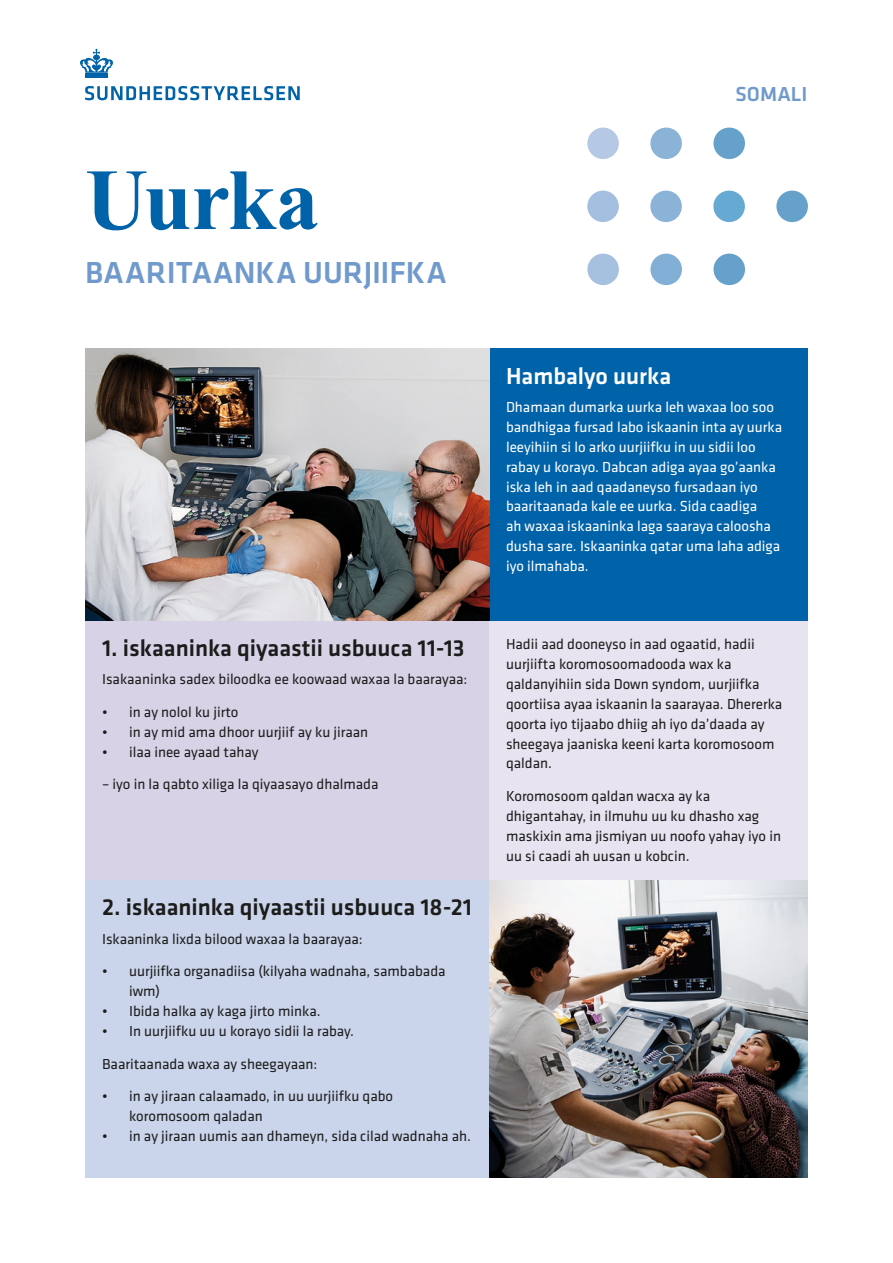
<style>
.page{position:relative;width:893px;height:1263px;background:#fff}
.page>*{position:absolute;margin:0;border:0;box-sizing:border-box;transform-origin:0 0}
.t1{font:700 87px "Times New Roman";letter-spacing:-.02em;color:#0063a9}
.t2{font:500 31.5px "Klavika";letter-spacing:.01em;color:#709acc}
.t3{font:500 24px "Klavika";color:#1c1c1b}
.t4{font:500 24px "Klavika";color:#fff}
.t5{font:500 21px "Klavika";color:#709acc}
.t6{font:15px/19.8px "Klavika";color:#1c1c1b}
.t7{font:15px/19.8px "Klavika";color:#fff}
</style>
<div class="page">
<div style="left:489px;top:349px;width:319px;height:272px;background:#0063a9"></div>
<div style="left:489px;top:621px;width:319px;height:259px;background:#e7e3f0"></div>
<img style="left:85px;top:349px;width:404px;height:272px">
<div style="left:85px;top:621px;width:404px;height:259px;background:#d8d2e7"></div>
<div style="left:85px;top:880px;width:404px;height:298px;background:#cad4ea"></div>
<img style="left:489px;top:880px;width:319px;height:298px">
<div style="left:587px;top:128px;width:32px;height:31px;background:#b5c9e4;border-radius:50%"></div>
<div style="left:650px;top:128px;width:32px;height:31px;background:#8bb3d8;border-radius:50%"></div>
<div style="left:713px;top:128px;width:32px;height:31px;background:#66a1cb;border-radius:50%"></div>
<div style="left:713px;top:254px;width:32px;height:31px;background:#66a1cb;border-radius:50%"></div>
<div style="left:650px;top:254px;width:32px;height:31px;background:#81afd5;border-radius:50%"></div>
<div style="left:587px;top:254px;width:32px;height:31px;background:#a6c0df;border-radius:50%"></div>
<div style="left:776px;top:191px;width:32px;height:31px;background:#66a1cb;border-radius:50%"></div>
<div style="left:713px;top:191px;width:32px;height:31px;background:#66a9d2;border-radius:50%"></div>
<div style="left:650px;top:191px;width:32px;height:31px;background:#8bb3d8;border-radius:50%"></div>
<div style="left:587px;top:191px;width:32px;height:31px;background:#a3bede;border-radius:50%"></div>
<hr style="left:85px;top:74px;width:23px;height:4px;background:#0063a9">
<svg style="left:80px;top:49px;width:33px;height:24px"></svg>
<svg style="left:85px;top:86px;width:215px;height:14px"></svg>
<h1 class="t1" style="left:85px;top:140px;width:236px">Uurka</h1>
<h2 class="t2" style="left:85px;top:251px;width:363px">BAARITAANKA UURJIIFKA</h2>
<h3 class="t3" style="left:102px;top:632px;width:364px">1. iskaaninka qiyaastii usbuuca 11-13</h3>
<p class="t6" style="left:102px;top:669px;width:367px">Isakaaninka sadex biloodka ee koowaad waxaa la baarayaa:</p>
<p class="t6" style="left:102px;top:701px;width:138px">• in ay nolol ku jirto</p>
<p class="t6" style="left:102px;top:721px;width:268px">• in ay mid ama dhoor uurjiif ay ku jiraan</p>
<p class="t6" style="left:102px;top:741px;width:158px">• ilaa inee ayaad tahay</p>
<p class="t6" style="left:102px;top:774px;width:278px">– iyo in la qabto xiliga la qiyaasayo dhalmada</p>
<h3 class="t3" style="left:102px;top:891px;width:371px">2. iskaaninka qiyaastii usbuuca 18-21</h3>
<p class="t6" style="left:102px;top:928px;width:262px">Iskaaninka lixda bilood waxaa la baarayaa:</p>
<p class="t6" style="left:129px;top:961px;width:318px;text-indent:-27px">• uurjiifka organadiisa (kilyaha wadnaha, sambabada iwm)</p>
<p class="t6" style="left:102px;top:1001px;width:220px">• Ibida halka ay kaga jirto minka.</p>
<p class="t6" style="left:102px;top:1014px;width:253px;line-height:32.7px">• In uurjiifku uu u korayo sidii la rabay.<br>Baaritaanada waxa ay sheegayaan:</p>
<p class="t6" style="left:129px;top:1086px;width:266px;text-indent:-27px">• in ay jiraan calaamado, in uu uurjiifku qabo koromosoom qaladan</p>
<p class="t6" style="left:102px;top:1125px;width:370px">• in ay jiraan uumis aan dhameyn, sida cilad wadnaha ah.</p>
<h3 class="t5" style="left:736px;top:80px;width:73px">SOMALI</h3>
<h3 class="t4" style="left:506px;top:359px;width:167px">Hambalyo uurka</h3>
<p class="t7" style="left:506px;top:397px;width:278px">Dhamaan dumarka uurka leh waxaa loo soo bandhigaa fursad labo iskaanin inta ay uurka leeyihiin si lo arko uurjiifku in uu sidii loo rabay u korayo. Dabcan adiga ayaa go’aanka iska leh in aad qaadaneyso fursadaan iyo baaritaanada kale ee uurka. Sida caadiga<br>ah waxaa iskaaninka laga saaraya caloosha dusha sare. Iskaaninka qatar uma laha adiga iyo ilmahaba.</p>
<p class="t6" style="left:506px;top:634px;width:278px">Hadii aad dooneyso in aad ogaatid, hadii uurjiifta koromosoomadooda wax ka qaldanyihiin sida Down syndom, uurjiifka qoortiisa ayaa iskaanin la saarayaa. Dhererka qoorta iyo tijaabo dhiig ah iyo da’daada ay sheegaya jaaniska keeni karta koromosoom qaldan.</p>
<p class="t6" style="left:506px;top:786px;width:276px">Koromosoom qaldan wacxa ay ka dhigantahay, in ilmuhu uu ku dhasho xag maskixin ama jismiyan uu noofo yahay iyo in uu si caadi ah uusan u kobcin.</p>
</div>
